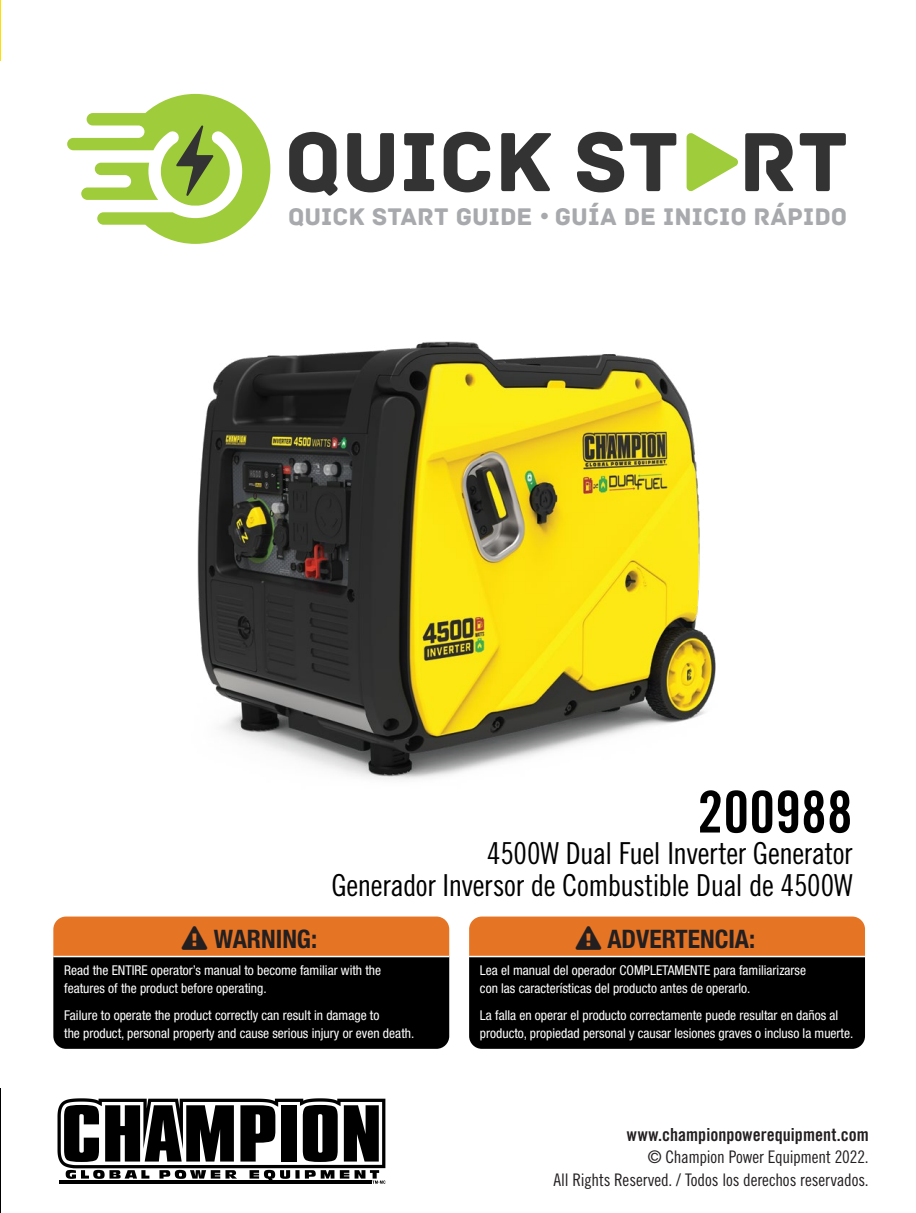
<style>
.page{position:relative;width:916px;height:1213px;background:#fff}
.page>*{position:absolute;margin:0;border:0;box-sizing:border-box;transform-origin:0 0}
.t1{font:88.2px "Archive";color:#333}
.t2{font:57.6px "Trade Gothic Bold Cond Twenty";letter-spacing:.005em;color:#000}
.t3{font:30.3px/31.5px "Trade Gothic Cond Eighteen";letter-spacing:-.015em;color:#000;text-align:right}
.t4{font:700 condensed 25.5px "Helvetica Neue LT Std";color:#231f20}
.t5{font:25.35px "Archive";color:#a7a9ac}
.t6{font:18px "Trade Gothic Bold Cond Twenty";color:#231f20}
.t7{font:17.4px/22.2px "Trade Gothic Cond Eighteen";letter-spacing:-.01em;color:#231f20;text-align:right}
.t8{font:condensed 13.5px/18px "Helvetica Neue LT Std";color:#fff}
</style>
<div class="page">
<img style="left:197px;top:341px;width:519px;height:438px">
<svg style="left:57px;top:1098px;width:328px;height:86px"></svg>
<hr style="left:0;top:1088px;width:1px;height:124px;background:#000">
<hr style="left:0;top:0;width:1px;height:61px;background:#ffdf00">
<svg style="left:686px;top:133px;width:52px;height:58px"></svg>
<svg style="left:67px;top:94px;width:203px;height:150px"></svg>
<svg style="left:53px;top:916px;width:396px;height:133px;background:#48270f"></svg>
<svg style="left:469px;top:916px;width:395px;height:133px;background:#48260f"></svg>
<h1 class="t1" style="left:284px;top:110px;width:565px">QUICK ST RT</h1>
<h3 class="t5" style="left:288px;top:201px;width:560px">QUICK START GUIDE •GUÍA DE INICIO RÁPIDO</h3>
<h2 class="t2" style="left:697px;top:777px;width:156px">200988</h2>
<h3 class="t3" style="left:331px;top:837px;width:522px">4500W Dual Fuel Inverter Generator<br>Generador Inversor de Combustible Dual de 4500W</h3>
<h3 class="t4" style="left:607px;top:924px;width:149px">ADVERTENCIA:</h3>
<p class="t8" style="left:480px;top:961px;width:327px">Lea el manual del operador COMPLETAMENTE para familiarizarse con las características del producto antes de operarlo.</p>
<p class="t8" style="left:480px;top:1006px;width:375px">La falla en operar el producto correctamente puede resultar en daños al producto, propiedad personal y causar lesiones graves o incluso la muerte.</p>
<h3 class="t4" style="left:214px;top:924px;width:105px">WARNING:</h3>
<p class="t8" style="left:64px;top:961px;width:318px">Read the ENTIRE operator’s manual to become familiar with the features of the product before operating.</p>
<p class="t8" style="left:64px;top:1006px;width:351px">Failure to operate the product correctly can result in damage to<br>the product, personal property and cause serious injury or even death.</p>
<h3 class="t6" style="left:626px;top:1124px;width:243px">www.championpowerequipment.com</h3>
<p class="t7" style="left:553px;top:1146px;width:316px">© Champion Power Equipment 2022.<br>All Rights Reserved. / Todos los derechos reservados.</p>
</div>
